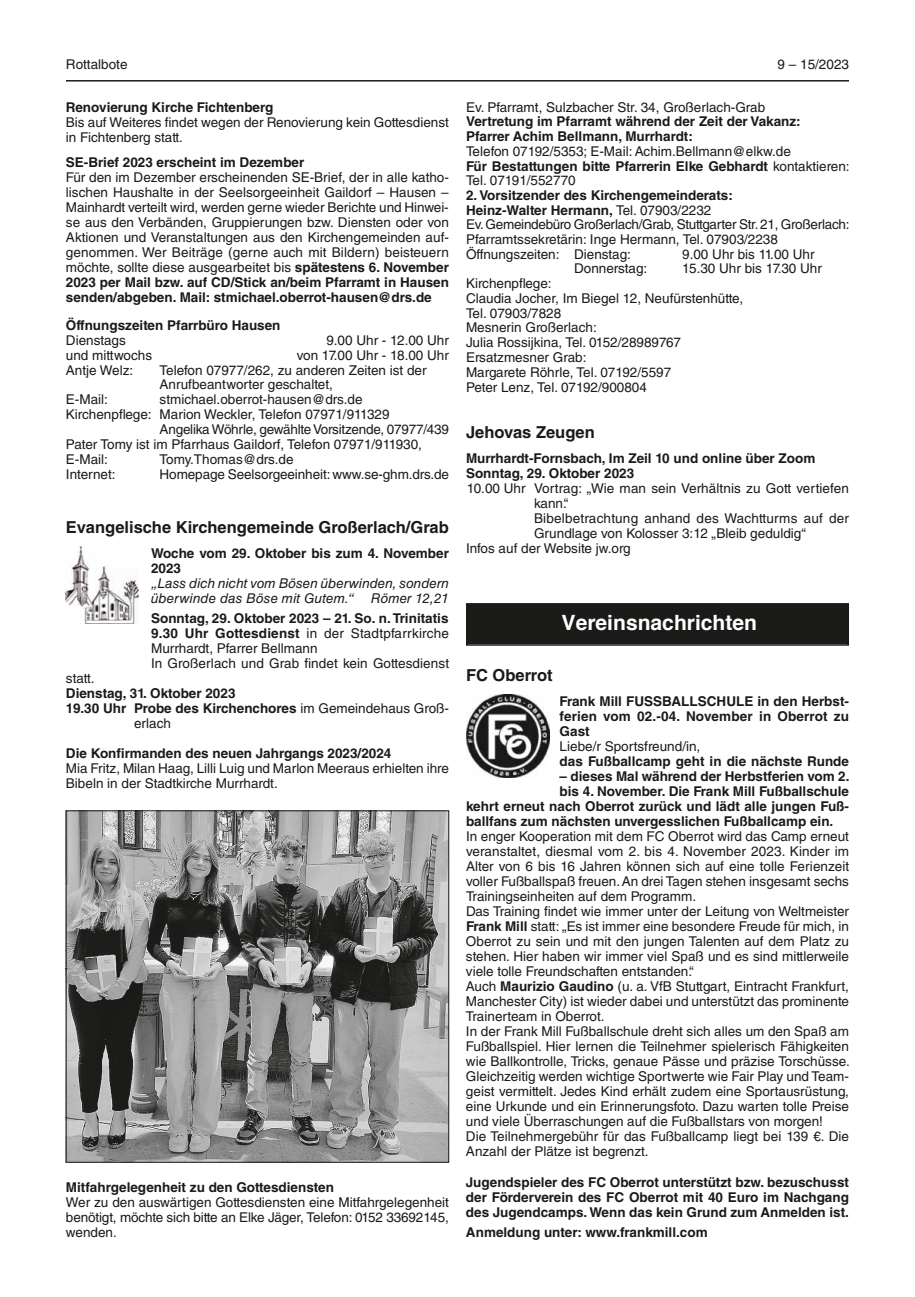
<style>
.page{position:relative;width:915px;height:1297px;background:#fff}
.page>*{position:absolute;margin:0;border:0;box-sizing:border-box;transform-origin:0 0}
.t1{font:700 21px "Helvetica";color:#fff}
.t2{font:700 16.5px "Helvetica LT Std";color:#1a1a18}
.t3{font:13.5px/15px "Helvetica LT Std";color:#1a1a18}
.t4{font:700 13.5px/15px "Helvetica LT Std";color:#1a1a18}
.t5{font:italic 13.5px/15px "Helvetica LT Std";color:#1a1a18}
.s1{font-weight:700}
.s2{font-weight:400}
</style>
<div class="page">
<hr style="left:66px;top:80px;width:782px;height:2px;background:#1a1a18">
<img style="left:68px;top:813px;width:379px;height:347px">
<div style="left:66px;top:811px;width:383px;height:351px;border:1px solid #1a1a18"></div>
<img style="left:66px;top:547px;width:73px;height:77px">
<div style="left:467px;top:605px;width:380px;height:39px;background:#1a1a18"></div>
<div style="left:466px;top:603px;width:382px;height:43px;border:2px solid #1a1a18"></div>
<img style="left:466px;top:694px;width:83px;height:84px">
<p class="t3" style="left:66px;top:57px;width:63px">Rottalbote</p>
<p class="t3" style="left:777px;top:57px;width:73px">9 – 15/2023</p>
<p class="t4" style="left:66px;top:99px;width:209px">Renovierung Kirche Fichtenberg</p>
<p class="t3" style="left:66px;top:114px;width:384px">Bis auf Weiteres findet wegen der Renovierung kein Gottesdienst in Fichtenberg statt.</p>
<p class="t4" style="left:66px;top:154px;width:240px">SE-Brief 2023 erscheint im Dezember</p>
<p class="t3" style="left:66px;top:169px;width:384px;text-align:justify">Für den im Dezember erscheinenden SE-Brief, der in alle katho&shy;lischen Haushalte in der Seelsorgeeinheit Gaildorf – Hausen – Mainhardt verteilt wird, werden gerne wieder Berichte und Hinwei&shy;se aus den Verbänden, Gruppierungen bzw. Diensten oder von Aktionen und Veranstaltungen aus den Kirchengemeinden auf&shy;genommen. Wer Beiträge (gerne auch mit Bildern) beisteuern möchte, sollte diese ausgearbeitet bis <span class="s1">spätestens 6. November 2023 per Mail bzw. auf CD/Stick an/beim Pfarramt in Hausen senden/abgeben. Mail: stmichael.oberrot-hausen@drs.de</span></p>
<p class="t4" style="left:66px;top:318px;width:216px">Öffnungszeiten Pfarrbüro Hausen</p>
<p class="t3" style="left:66px;top:333px;width:61px">Dienstags</p>
<p class="t3" style="left:326px;top:333px;width:124px">9.00 Uhr - 12.00 Uhr</p>
<p class="t3" style="left:66px;top:347px;width:88px">und mittwochs</p>
<p class="t3" style="left:296px;top:347px;width:154px">von 17.00 Uhr - 18.00 Uhr</p>
<p class="t3" style="left:66px;top:362px;width:69px">Antje Welz:</p>
<p class="t3" style="left:159px;top:362px;width:268px">Telefon 07977/262, zu anderen Zeiten ist der<br>Anrufbeantworter geschaltet,</p>
<p class="t3" style="left:66px;top:392px;width:43px">E-Mail:</p>
<p class="t3" style="left:159px;top:392px;width:204px">stmichael.oberrot-hausen@drs.de</p>
<p class="t3" style="left:66px;top:407px;width:325px">Kirchenpflege: Marion Weckler, Telefon 07971/911329</p>
<p class="t3" style="left:159px;top:422px;width:291px">Angelika Wöhrle, gewählte Vorsitzende, 07977/439</p>
<p class="t3" style="left:66px;top:437px;width:357px">Pater Tomy ist im Pfarrhaus Gaildorf, Telefon 07971/911930,</p>
<p class="t3" style="left:66px;top:451px;width:43px">E-Mail:</p>
<p class="t3" style="left:159px;top:451px;width:135px">Tomy.Thomas@drs.de</p>
<p class="t3" style="left:66px;top:466px;width:51px">Internet:</p>
<p class="t3" style="left:159px;top:466px;width:291px">Homepage Seelsorgeeinheit: www.se-ghm.drs.de</p>
<p class="t2" style="left:66px;top:517px;width:384px">Evangelische Kirchengemeinde Großerlach/Grab</p>
<p class="t4" style="left:151px;top:545px;width:299px">Woche vom 29. Oktober bis zum 4. November<br>2023</p>
<p class="t5" style="left:151px;top:576px;width:299px">„Lass dich nicht vom Bösen überwinden, sondern überwinde das Böse mit Gutem.“ Römer 12,21</p>
<p class="t3" style="left:151px;top:611px;width:299px"><span class="s1">Sonntag, 29. Oktober 2023 – 21. So. n. Trinitatis 9.30 Uhr Gottesdienst</span> in der Stadtpfarrkirche Murrhardt, Pfarrer Bellmann<br>In Großerlach und Grab findet kein Gottesdienst</p>
<p class="t3" style="left:66px;top:671px;width:30px">statt.</p>
<p class="t4" style="left:66px;top:685px;width:171px">Dienstag, 31. Oktober 2023</p>
<p class="t4" style="left:66px;top:700px;width:383px">19.30 Uhr Probe des Kirchenchores <span class="s2">im Gemeindehaus Groß-</span></p>
<p class="t3" style="left:134px;top:716px;width:38px">erlach</p>
<p class="t4" style="left:66px;top:745px;width:327px">Die Konfirmanden des neuen Jahrgangs 2023/2024</p>
<p class="t3" style="left:66px;top:761px;width:384px">Mia Fritz, Milan Haag, Lilli Luig und Marlon Meeraus erhielten ihre<br>Bibeln in der Stadtkirche Murrhardt.</p>
<p class="t3" style="left:466px;top:99px;width:300px">Ev. Pfarramt, Sulzbacher Str. 34, Großerlach-Grab</p>
<p class="t4" style="left:466px;top:114px;width:336px">Vertretung im Pfarramt während der Zeit der Vakanz:<br>Pfarrer Achim Bellmann, Murrhardt:</p>
<p class="t3" style="left:466px;top:144px;width:385px">Telefon 07192/5353; E-Mail: Achim.Bellmann@elkw.de<br><span class="s1">Für Bestattungen bitte Pfarrerin Elke Gebhardt</span> kontaktieren:<br>Tel. 07191/552770</p>
<p class="t3" style="left:466px;top:188px;width:385px"><span class="s1">2. Vorsitzender des Kirchengemeinderats:<br>Heinz-Walter Hermann,</span> Tel. 07903/2232<br>Ev. Gemeindebüro Großerlach/Grab, Stuttgarter Str. 21, Großerlach:<br>Pfarramtssekretärin: Inge Hermann, Tel. 07903/2238<br>Öffnungszeiten: Dienstag:</p>
<p class="t3" style="left:682px;top:246px;width:134px">9.00 Uhr bis 11.00 Uhr</p>
<p class="t3" style="left:574px;top:261px;width:75px">Donnerstag:</p>
<p class="t3" style="left:682px;top:261px;width:141px">15.30 Uhr bis 17.30 Uhr</p>
<p class="t3" style="left:466px;top:276px;width:278px">Kirchenpflege:<br>Claudia Jocher, Im Biegel 12, Neufürstenhütte,<br>Tel. 07903/7828<br>Mesnerin Großerlach:<br>Julia Rossijkina, Tel. 0152/28989767<br>Ersatzmesner Grab:<br>Margarete Röhrle, Tel. 07192/5597<br>Peter Lenz, Tel. 07192/900804</p>
<p class="t2" style="left:466px;top:422px;width:130px">Jehovas Zeugen</p>
<p class="t4" style="left:466px;top:451px;width:351px">Murrhardt-Fornsbach, Im Zeil 10 und online über Zoom<br>Sonntag, 29. Oktober 2023</p>
<p class="t3" style="left:467px;top:481px;width:383px">10.00 Uhr Vortrag: „Wie man sein Verhältnis zu Gott vertiefen</p>
<p class="t3" style="left:534px;top:496px;width:36px">kann.“</p>
<p class="t3" style="left:534px;top:511px;width:316px">Bibelbetrachtung anhand des Wachtturms auf der</p>
<p class="t3" style="left:534px;top:526px;width:273px">Grundlage von Kolosser 3:12 „Bleib geduldig“</p>
<p class="t3" style="left:466px;top:541px;width:166px">Infos auf der Website jw.org</p>
<h1 class="t1" style="left:561px;top:606px;width:197px">Vereinsnachrichten</h1>
<p class="t2" style="left:466px;top:665px;width:88px">FC Oberrot</p>
<p class="t4" style="left:559px;top:694px;width:291px;text-align:justify">Frank Mill FUSSBALLSCHULE in den Herbst&shy;ferien vom 02.-04. November in Oberrot zu Gast</p>
<p class="t3" style="left:559px;top:739px;width:142px">Liebe/r Sportsfreund/in,</p>
<p class="t4" style="left:559px;top:754px;width:291px">das Fußballcamp geht in die nächste Runde</p>
<p class="t4" style="left:559px;top:769px;width:291px">– dieses Mal während der Herbstferien vom 2.</p>
<p class="t4" style="left:559px;top:784px;width:291px">bis 4. November. Die Frank Mill Fußballschule</p>
<p class="t4" style="left:466px;top:799px;width:384px">kehrt erneut nach Oberrot zurück und lädt alle jungen Fuß-</p>
<p class="t4" style="left:466px;top:814px;width:369px">ballfans zum nächsten unvergesslichen Fußballcamp ein.</p>
<p class="t3" style="left:466px;top:829px;width:385px">In enger Kooperation mit dem FC Oberrot wird das Camp erneut veranstaltet, diesmal vom 2. bis 4. November 2023. Kinder im Alter von 6 bis 16 Jahren können sich auf eine tolle Ferienzeit voller Fußballspaß freuen. An drei Tagen stehen insgesamt sechs Trainingseinheiten auf dem Programm.<br>Das Training findet wie immer unter der Leitung von Weltmeister <span class="s1">Frank Mill</span> statt: „Es ist immer eine besondere Freude für mich, in Oberrot zu sein und mit den jungen Talenten auf dem Platz zu stehen. Hier haben wir immer viel Spaß und es sind mittlerweile viele tolle Freundschaften entstanden.“<br>Auch <span class="s1">Maurizio Gaudino</span> (u. a. VfB Stuttgart, Eintracht Frankfurt, Manchester City) ist wieder dabei und unterstützt das prominente Trainerteam in Oberrot.<br>In der Frank Mill Fußballschule dreht sich alles um den Spaß am Fußballspiel. Hier lernen die Teilnehmer spielerisch Fähigkeiten wie Ballkontrolle, Tricks, genaue Pässe und präzise Torschüsse.<br>Gleichzeitig werden wichtige Sportwerte wie Fair Play und Team&shy;geist vermittelt. Jedes Kind erhält zudem eine Sportausrüstung, eine Urkunde und ein Erinnerungsfoto. Dazu warten tolle Preise und viele Überraschungen auf die Fußballstars von morgen!<br>Die Teilnehmergebühr für das Fußballcamp liegt bei 139 €. Die Anzahl der Plätze ist begrenzt.</p>
<p class="t4" style="left:466px;top:1175px;width:384px;text-align:justify">Jugendspieler des FC Oberrot unterstützt bzw. bezuschusst der Förderverein des FC Oberrot mit 40 Euro im Nachgang des Jugendcamps. Wenn das kein Grund zum Anmelden ist.</p>
<p class="t4" style="left:466px;top:1225px;width:243px">Anmeldung unter: www.frankmill.com</p>
<p class="t4" style="left:66px;top:1180px;width:269px">Mitfahrgelegenheit zu den Gottesdiensten</p>
<p class="t3" style="left:66px;top:1195px;width:384px;text-align:justify">Wer zu den auswärtigen Gottesdiensten eine Mitfahrgelegenheit benötigt, möchte sich bitte an Elke Jäger, Telefon: 0152 33692145, wenden.</p>
</div>
